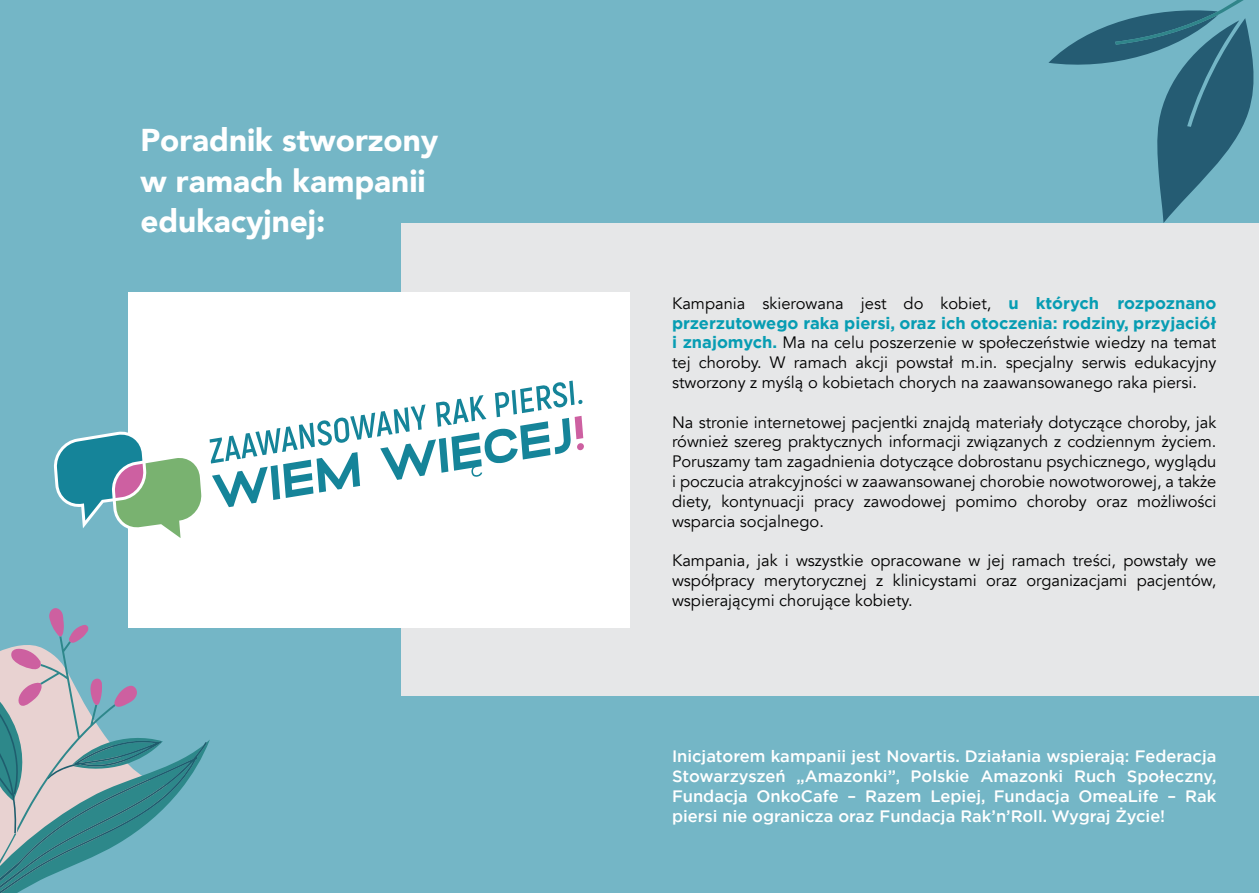
<style>
.page{position:relative;width:1259px;height:893px;background:#74b6c6}
.page>*{position:absolute;margin:0;border:0;box-sizing:border-box;transform-origin:0 0}
.t1{font:900 31.5px/40.5px "Avenir";color:#fff}
.t2{font:16.5px/19.8px "Avenir";color:#000;text-align:justify}
.t3{font:500 16.5px/19.8px "Gotham";color:#fff;text-align:justify}
.t4{font:700 16.5px "Gotham";color:#079db3}
.s1{font-family:"Gotham";font-weight:700;color:#079db3}
</style>
<div class="page">
<div style="left:402px;top:223px;width:857px;height:473px;background:#e6e7e8"></div>
<div style="left:128px;top:292px;width:501px;height:336px;background:#fff"></div>
<svg style="left:54px;top:381px;width:530px;height:157px"></svg>
<svg style="left:1048px;top:0;width:206px;height:223px"></svg>
<svg style="left:0;top:608px;width:210px;height:285px"></svg>
<h1 class="t1" style="left:140px;top:119px;width:299px">Poradnik stworzony w ramach kampanii edukacyjnej:</h1>
<p class="t2" style="left:672px;top:294px;width:546px">Kampania skierowana jest do kobiet, <span class="s1">u których rozpoznano</span></p>
<p class="t4" style="left:672px;top:312px;width:546px">przerzutowego raka piersi, oraz ich otoczenia: rodziny, przyjaciół</p>
<p class="t2" style="left:672px;top:333px;width:546px"><span class="s1">i znajomych.</span> Ma na celu poszerzenie w społeczeństwie wiedzy na temat tej choroby. W ramach akcji powstał m.in. specjalny serwis edukacyjny stworzony z myślą o kobietach chorych na zaawansowanego raka piersi.</p>
<p class="t2" style="left:672px;top:412px;width:546px">Na stronie internetowej pacjentki znajdą materiały dotyczące choroby, jak również szereg praktycznych informacji związanych z codziennym życiem.<br>Poruszamy tam zagadnienia dotyczące dobrostanu psychicznego, wyglądu i poczucia atrakcyjności w zaawansowanej chorobie nowotworowej, a także diety, kontynuacji pracy zawodowej pomimo choroby oraz możliwości wsparcia socjalnego.</p>
<p class="t2" style="left:672px;top:551px;width:546px">Kampania, jak i wszystkie opracowane w jej ramach treści, powstały we współpracy merytorycznej z klinicystami oraz organizacjami pacjentów, wspierającymi chorujące kobiety.</p>
<p class="t3" style="left:672px;top:746px;width:546px">Inicjatorem kampanii jest Novartis. Działania wspierają: Federacja Stowarzyszeń „Amazonki”, Polskie Amazonki Ruch Społeczny, Fundacja OnkoCafe – Razem Lepiej, Fundacja OmeaLife – Rak piersi nie ogranicza oraz Fundacja Rak’n’Roll. Wygraj Życie!</p>
</div>
